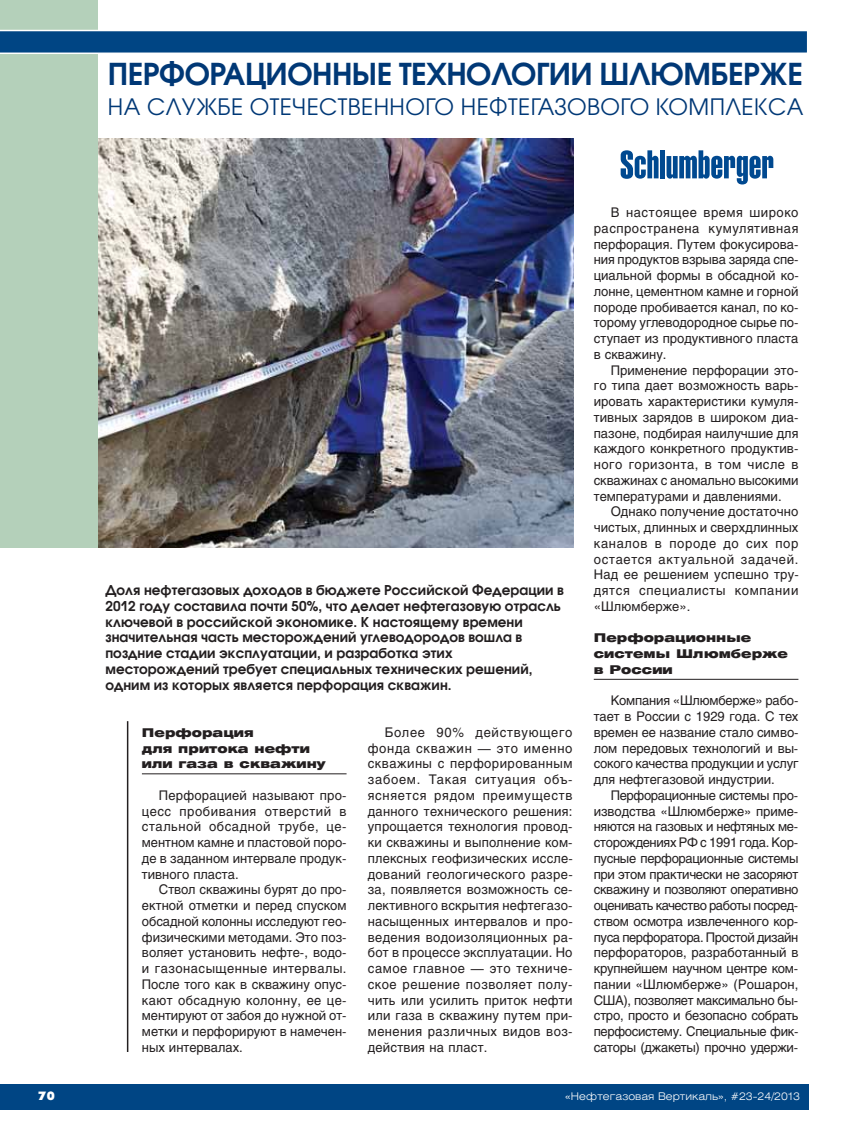
<style>
.page{position:relative;width:851px;height:1127px;background:#fff}
.page>*{position:absolute;margin:0;border:0;box-sizing:border-box;transform-origin:0 0}
.t1{font:600 30px "Avant Garde Gothic C";letter-spacing:-.015em;color:#003876}
.t2{font:22.5px "Avant Garde Gothic C";letter-spacing:.02em;color:#003876}
.t3{font:600 13.5px/15.8px "Avant Garde Gothic C";letter-spacing:.005em;color:#231f20}
.t4{font:13.2px/15.8px "Helios";color:#231f20;text-align:justify}
.t5{font:900 12px/15.8px "Helios Ext";letter-spacing:.005em;color:#231f20}
.t6{font:12px "Futura Futuris XC";color:#fff}
.t7{font:300 10.5px "Helios Ext";color:#fff}
</style>
<div class="page">
<hr style="left:142px;top:773px;width:204px;height:1px;background:#231f20">
<hr style="left:593px;top:679px;width:205px;height:1px;background:#231f20">
<img style="left:98px;top:138px;width:475px;height:410px">
<div style="left:0;top:1084px;width:808px;height:26px;background:#004584"></div>
<div style="left:0;top:0;width:98px;height:548px;background:#b4d0ba"></div>
<svg style="left:0;top:30px;width:807px;height:24px;background:#1d5a91"></svg>
<hr style="left:127px;top:721px;width:1px;height:331px;background:#231f20">
<hr style="left:660px;top:150px;width:4px;height:28px;background:#004990">
<svg style="left:666px;top:150px;width:107px;height:34px"></svg>
<svg style="left:620px;top:150px;width:38px;height:29px"></svg>
<h1 class="t1" style="left:108px;top:63px;width:696px">ПЕРФОРАЦИОННЫЕ ТЕХНОЛОГИИ ШЛЮМБЕРЖЕ</h1>
<h2 class="t2" style="left:108px;top:98px;width:697px">НА СЛУЖБЕ ОТЕЧЕСТВЕННОГО НЕФТЕГАЗОВОГО КОМПЛЕКСА</h2>
<p class="t3" style="left:105px;top:584px;width:460px">Доля нефтегазовых доходов в бюджете Российской Федерации в 2012 году составила почти 50%, что делает нефтегазовую отрасль ключевой в российской экономике. К настоящему времени значительная часть месторождений углеводородов вошла в поздние стадии эксплуатации, и разработка этих месторождений требует специальных технических решений, одним из которых является перфорация скважин.</p>
<p class="t5" style="left:142px;top:726px;width:185px">Перфорация<br>для притока нефти или газа в скважину</p>
<p class="t4" style="left:142px;top:789px;width:206px;text-indent:17px">Перфорацией называют про&shy;цесс пробивания отверстий в стальной обсадной трубе, це&shy;ментном камне и пластовой поро&shy;де в заданном интервале продук&shy;тивного пласта.</p>
<p class="t4" style="left:142px;top:883px;width:206px;text-indent:17px">Ствол скважины бурят до про&shy;ектной отметки и перед спуском обсадной колонны исследуют гео&shy;физическими методами. Это поз&shy;воляет установить нефте-, водо&shy;и газонасыщенные интервалы.<br>После того как в скважину опус&shy;кают обсадную колонну, ее це&shy;ментируют от забоя до нужной от&shy;метки и перфорируют в намечен&shy;ных интервалах.</p>
<p class="t4" style="left:368px;top:726px;width:206px;text-indent:17px">Более 90% действующего фонда скважин — это именно скважины с перфорированным забоем. Такая ситуация объ&shy;ясняется рядом преимуществ данного технического решения: упрощается технология провод&shy;ки скважины и выполнение ком&shy;плексных геофизических иссле&shy;дований геологического разре&shy;за, появляется возможность се&shy;лективного вскрытия нефтегазо&shy;насыщенных интервалов и про&shy;ведения водоизоляционных ра&shy;бот в процессе эксплуатации. Но самое главное — это техниче&shy;ское решение позволяет полу&shy;чить или усилить приток нефти или газа в скважину путем при&shy;менения различных видов воз&shy;действия на пласт.</p>
<p class="t4" style="left:593px;top:206px;width:206px;text-indent:17px">В настоящее время широко распространена кумулятивная перфорация. Путем фокусирова&shy;ния продуктов взрыва заряда спе&shy;циальной формы в обсадной ко&shy;лонне, цементном камне и горной породе пробивается канал, по ко&shy;торому углеводородное сырье по&shy;ступает из продуктивного пласта в скважину.</p>
<p class="t4" style="left:593px;top:363px;width:206px;text-indent:17px">Применение перфорации это&shy;го типа дает возможность варь&shy;ировать характеристики кумуля&shy;тивных зарядов в широком диа&shy;пазоне, подбирая наилучшие для каждого конкретного продуктив&shy;ного горизонта, в том числе в скважинах с аномально высокими температурами и давлениями.</p>
<p class="t4" style="left:593px;top:505px;width:207px;text-indent:17px">Однако получение достаточно чистых, длинных и сверхдлинных каналов в породе до сих пор остается актуальной задачей.<br>Над ее решением успешно тру&shy;дятся специалисты компании «Шлюмберже».</p>
<p class="t5" style="left:593px;top:631px;width:196px">Перфорационные системы Шлюмберже в России</p>
<p class="t4" style="left:593px;top:694px;width:206px;text-indent:17px">Компания «Шлюмберже» рабо&shy;тает в России с 1929 года. С тех времен ее название стало симво&shy;лом передовых технологий и вы&shy;сокого качества продукции и услуг для нефтегазовой индустрии.</p>
<p class="t4" style="left:593px;top:789px;width:206px;text-indent:17px">Перфорационные системы про&shy;изводства «Шлюмберже» приме&shy;няются на газовых и нефтяных ме&shy;сторождениях РФ с 1991 года. Кор&shy;пусные перфорационные системы при этом практически не засоряют скважину и позволяют оперативно оценивать качество работы посред&shy;ством осмотра извлеченного кор&shy;пуса перфоратора. Простой дизайн перфораторов, разработанный в крупнейшем научном центре ком&shy;пании «Шлюмберже» (Рошарон, США), позволяет максимально бы&shy;стро, просто и безопасно собрать перфосистему. Специальные фик&shy;саторы (джакеты) прочно удержи-</p>
<p class="t6" style="left:38px;top:1091px;width:18px">70</p>
<p class="t7" style="left:565px;top:1092px;width:236px">«Нефтегазовая Вертикаль», #23-24/2013</p>
</div>
